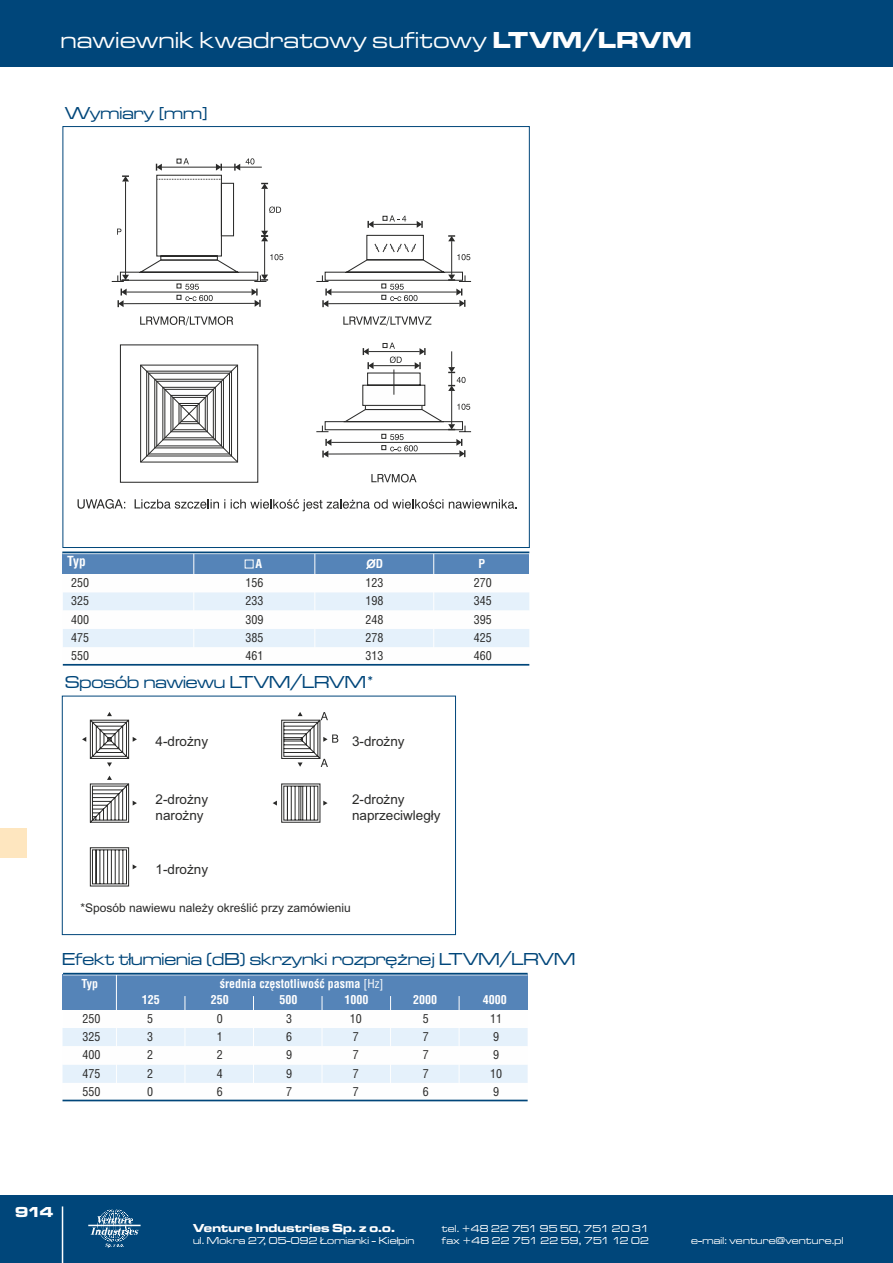
<style>
.page{position:relative;width:893px;height:1263px;background:#fff}
.page>*{position:absolute;margin:0;border:0;box-sizing:border-box;transform-origin:0 0}
.t1{font:24px "Microgramma D Medi Exte";letter-spacing:.03em;color:#fefefe}
.t2{font:18px "Microgramma D Medi Exte";color:#00467a}
.t3{font:15px "Microgramma D Bold Exte";color:#fefefe}
.t4{font:13.5px "Arial";color:#2a2a29}
.t5{font:700 13.5px "Switzerland Condensed";color:#fefefe}
.t6{font:12px "Switzerland Condensed";color:#2a2a29}
.t7{font:700 12px "Switzerland Condensed";color:#fefefe}
.t8{font:12px "Arial";color:#2a2a29}
.t9{font:12px "Microgramma D Bold Exte";letter-spacing:.015em;color:#fefefe}
.t10{font:700 12px "Arial";color:#fefefe}
.t11{font:10.5px/12.3px "Microgramma D Medi Exte";letter-spacing:.02em;color:#fefefe}
.s1{font-family:"Microgramma D Bold Exte"}
.s2{font-family:"Switzerland Condensed"}
.s3{font-weight:400}
</style>
<div class="page">
<div style="left:0;top:1195px;width:893px;height:68px;background:#00467a"></div>
<div style="left:0;top:0;width:893px;height:66px;background:#00467a"></div>
<hr style="left:62px;top:1206px;width:1px;height:57px;background:#fefefe">
<div style="left:120px;top:344px;width:138px;height:139px;border:1px solid #2a2a29"></div>
<svg style="left:156px;top:174px;width:307px;height:250px"></svg>
<svg style="left:220px;top:182px;width:206px;height:61px"></svg>
<svg style="left:157px;top:179px;width:64px;height:1px"></svg>
<svg style="left:371px;top:474px;width:46px;height:8px"></svg>
<hr style="left:162px;top:167px;width:54px;height:1px;background:#2a2a29">
<svg style="left:156px;top:164px;width:6px;height:7px"></svg>
<hr style="left:373px;top:224px;width:44px;height:1px;background:#2a2a29">
<svg style="left:367px;top:221px;width:7px;height:7px"></svg>
<svg style="left:417px;top:221px;width:6px;height:7px"></svg>
<hr style="left:328px;top:303px;width:132px;height:1px;background:#2a2a29">
<hr style="left:328px;top:453px;width:132px;height:1px;background:#2a2a29">
<hr style="left:331px;top:292px;width:126px;height:1px;background:#2a2a29">
<svg style="left:456px;top:289px;width:9px;height:18px"></svg>
<hr style="left:331px;top:442px;width:126px;height:1px;background:#2a2a29">
<svg style="left:456px;top:439px;width:9px;height:18px"></svg>
<svg style="left:177px;top:158px;width:12px;height:6px"></svg>
<svg style="left:216px;top:158px;width:46px;height:13px"></svg>
<svg style="left:383px;top:215px;width:23px;height:7px"></svg>
<svg style="left:117px;top:229px;width:4px;height:6px"></svg>
<svg style="left:269px;top:207px;width:12px;height:6px"></svg>
<svg style="left:457px;top:254px;width:13px;height:6px"></svg>
<svg style="left:457px;top:404px;width:13px;height:6px"></svg>
<hr style="left:125px;top:181px;width:1px;height:94px;background:#2a2a29">
<svg style="left:122px;top:175px;width:7px;height:6px"></svg>
<hr style="left:264px;top:189px;width:1px;height:42px;background:#2a2a29">
<svg style="left:261px;top:183px;width:7px;height:6px"></svg>
<hr style="left:264px;top:241px;width:1px;height:34px;background:#2a2a29">
<svg style="left:112px;top:271px;width:28px;height:36px"></svg>
<svg style="left:261px;top:231px;width:7px;height:10px"></svg>
<hr style="left:451px;top:241px;width:1px;height:34px;background:#2a2a29">
<svg style="left:452px;top:275px;width:19px;height:7px"></svg>
<svg style="left:448px;top:235px;width:7px;height:6px"></svg>
<svg style="left:452px;top:424px;width:19px;height:8px"></svg>
<svg style="left:452px;top:351px;width:14px;height:40px"></svg>
<svg style="left:140px;top:243px;width:312px;height:220px"></svg>
<svg style="left:384px;top:247px;width:9px;height:2px"></svg>
<svg style="left:78px;top:499px;width:47px;height:10px"></svg>
<svg style="left:135px;top:499px;width:90px;height:10px"></svg>
<svg style="left:231px;top:499px;width:212px;height:12px"></svg>
<svg style="left:449px;top:499px;width:68px;height:10px"></svg>
<svg style="left:82px;top:712px;width:256px;height:174px"></svg>
<div style="left:62px;top:696px;width:394px;height:239px;border:1px solid #00467a"></div>
<svg style="left:63px;top:1028px;width:465px;height:72px"></svg>
<div style="left:63px;top:974px;width:465px;height:35px;background:#5584b8"></div>
<hr style="left:116px;top:975px;width:1px;height:128px;background:#fefefe">
<hr style="left:185px;top:996px;width:1px;height:102px;background:#fefefe">
<hr style="left:253px;top:996px;width:1px;height:102px;background:#fefefe">
<hr style="left:322px;top:996px;width:1px;height:102px;background:#fefefe">
<hr style="left:390px;top:996px;width:1px;height:102px;background:#fefefe">
<hr style="left:459px;top:996px;width:1px;height:102px;background:#fefefe">
<hr style="left:63px;top:974px;width:465px;height:1px;background:#fefefe">
<hr style="left:63px;top:973px;width:465px;height:1px;background:#00467a">
<hr style="left:63px;top:1100px;width:465px;height:1px;background:#00467a">
<div style="left:62px;top:554px;width:467px;height:20px;background:#5584b8"></div>
<hr style="left:194px;top:552px;width:1px;height:113px;background:#fefefe">
<hr style="left:315px;top:552px;width:1px;height:113px;background:#fefefe">
<hr style="left:433px;top:552px;width:1px;height:113px;background:#fefefe">
<hr style="left:62px;top:551px;width:467px;height:2px;background:#00467a">
<hr style="left:63px;top:664px;width:466px;height:2px;background:#00467a">
<div style="left:0;top:828px;width:27px;height:29px;background:#fee6bf"></div>
<svg style="left:63px;top:557px;width:466px;height:107px"></svg>
<div style="left:245px;top:560px;width:9px;height:8px;border:1px solid #fefefe"></div>
<svg style="left:88px;top:1209px;width:53px;height:39px"></svg>
<h1 class="t1" style="left:61px;top:30px;width:632px">nawiewnik kwadratowy sufitowy <span class="s1">LTVM/LRVM</span></h1>
<h2 class="t2" style="left:65px;top:105px;width:144px">Wymiary [mm]</h2>
<p class="t5" style="left:67px;top:555px;width:20px">Typ</p>
<p class="t7" style="left:255px;top:558px;width:8px">A</p>
<p class="t10" style="left:367px;top:559px;width:18px">O<span class="s2">D</span></p>
<p class="t7" style="left:479px;top:558px;width:8px">P</p>
<p class="t6" style="left:71px;top:577px;width:19px">250</p>
<p class="t6" style="left:246px;top:577px;width:19px">156</p>
<p class="t6" style="left:365px;top:577px;width:19px">123</p>
<p class="t6" style="left:474px;top:577px;width:19px">270</p>
<p class="t6" style="left:71px;top:596px;width:19px">325</p>
<p class="t6" style="left:246px;top:596px;width:19px">233</p>
<p class="t6" style="left:365px;top:596px;width:19px">198</p>
<p class="t6" style="left:474px;top:596px;width:19px">345</p>
<p class="t6" style="left:71px;top:614px;width:19px">400</p>
<p class="t6" style="left:246px;top:614px;width:19px">309</p>
<p class="t6" style="left:365px;top:614px;width:19px">248</p>
<p class="t6" style="left:474px;top:614px;width:19px">395</p>
<p class="t6" style="left:71px;top:632px;width:19px">475</p>
<p class="t6" style="left:246px;top:632px;width:19px">385</p>
<p class="t6" style="left:365px;top:632px;width:19px">278</p>
<p class="t6" style="left:474px;top:632px;width:19px">425</p>
<p class="t6" style="left:71px;top:651px;width:19px">550</p>
<p class="t6" style="left:246px;top:651px;width:19px">461</p>
<p class="t6" style="left:365px;top:651px;width:19px">313</p>
<p class="t6" style="left:474px;top:651px;width:19px">460</p>
<h2 class="t2" style="left:65px;top:674px;width:311px">Sposób nawiewu LTVM/LRVM*</h2>
<p class="t4" style="left:156px;top:736px;width:54px">4-drożny</p>
<p class="t4" style="left:352px;top:736px;width:54px">3-drożny</p>
<p class="t4" style="left:156px;top:794px;width:54px">2-drożny</p>
<p class="t4" style="left:352px;top:794px;width:54px">2-drożny</p>
<p class="t4" style="left:156px;top:810px;width:50px">narożny</p>
<p class="t4" style="left:352px;top:810px;width:90px">naprzeciwległy</p>
<p class="t4" style="left:156px;top:864px;width:54px">1-drożny</p>
<p class="t8" style="left:81px;top:904px;width:272px">*Sposób nawiewu należy określić przy zamówieniu</p>
<h2 class="t2" style="left:62px;top:951px;width:514px">Efekt tłumienia (dB) skrzynki rozprężnej LTVM/LRVM</h2>
<p class="t7" style="left:82px;top:978px;width:18px">Typ</p>
<p class="t7" style="left:220px;top:978px;width:165px">średnia częstotliwość pasma <span class="s3">[Hz]</span></p>
<p class="t7" style="left:142px;top:994px;width:19px">125</p>
<p class="t7" style="left:211px;top:994px;width:19px">250</p>
<p class="t7" style="left:279px;top:994px;width:19px">500</p>
<p class="t7" style="left:345px;top:994px;width:25px">1000</p>
<p class="t7" style="left:413px;top:994px;width:25px">2000</p>
<p class="t7" style="left:483px;top:994px;width:25px">4000</p>
<p class="t6" style="left:83px;top:1013px;width:20px">250</p>
<p class="t6" style="left:147px;top:1013px;width:7px">5</p>
<p class="t6" style="left:217px;top:1013px;width:7px">0</p>
<p class="t6" style="left:286px;top:1013px;width:7px">3</p>
<p class="t6" style="left:350px;top:1013px;width:13px">10</p>
<p class="t6" style="left:423px;top:1013px;width:7px">5</p>
<p class="t6" style="left:490px;top:1013px;width:13px">11</p>
<p class="t6" style="left:83px;top:1031px;width:20px">325</p>
<p class="t6" style="left:147px;top:1031px;width:7px">3</p>
<p class="t6" style="left:217px;top:1031px;width:7px">1</p>
<p class="t6" style="left:286px;top:1031px;width:7px">6</p>
<p class="t6" style="left:353px;top:1031px;width:7px">7</p>
<p class="t6" style="left:423px;top:1031px;width:7px">7</p>
<p class="t6" style="left:493px;top:1031px;width:7px">9</p>
<p class="t6" style="left:83px;top:1050px;width:20px">400</p>
<p class="t6" style="left:147px;top:1050px;width:7px">2</p>
<p class="t6" style="left:217px;top:1050px;width:7px">2</p>
<p class="t6" style="left:286px;top:1050px;width:7px">9</p>
<p class="t6" style="left:353px;top:1050px;width:7px">7</p>
<p class="t6" style="left:423px;top:1050px;width:7px">7</p>
<p class="t6" style="left:493px;top:1050px;width:7px">9</p>
<p class="t6" style="left:83px;top:1068px;width:20px">475</p>
<p class="t6" style="left:147px;top:1068px;width:7px">2</p>
<p class="t6" style="left:217px;top:1068px;width:7px">4</p>
<p class="t6" style="left:286px;top:1068px;width:7px">9</p>
<p class="t6" style="left:353px;top:1068px;width:7px">7</p>
<p class="t6" style="left:423px;top:1068px;width:7px">7</p>
<p class="t6" style="left:490px;top:1068px;width:13px">10</p>
<p class="t6" style="left:83px;top:1086px;width:20px">550</p>
<p class="t6" style="left:147px;top:1086px;width:7px">0</p>
<p class="t6" style="left:217px;top:1086px;width:7px">6</p>
<p class="t6" style="left:286px;top:1086px;width:7px">7</p>
<p class="t6" style="left:353px;top:1086px;width:7px">7</p>
<p class="t6" style="left:423px;top:1086px;width:7px">6</p>
<p class="t6" style="left:493px;top:1086px;width:7px">9</p>
<p class="t3" style="left:15px;top:1205px;width:40px">914</p>
<p class="t9" style="left:193px;top:1222px;width:203px">Venture Industries Sp. z o.o.</p>
<p class="t11" style="left:193px;top:1235px;width:223px">ul. Mokra 27, 05-092 Łomianki - Kiełpin</p>
<p class="t11" style="left:442px;top:1222px;width:209px">tel. +48 22 751 95 50, 751 20 31 fax +48 22 751 22 59, 751 12 02</p>
<p class="t11" style="left:691px;top:1235px;width:154px">e-mail: venture@venture.pl</p>
</div>
